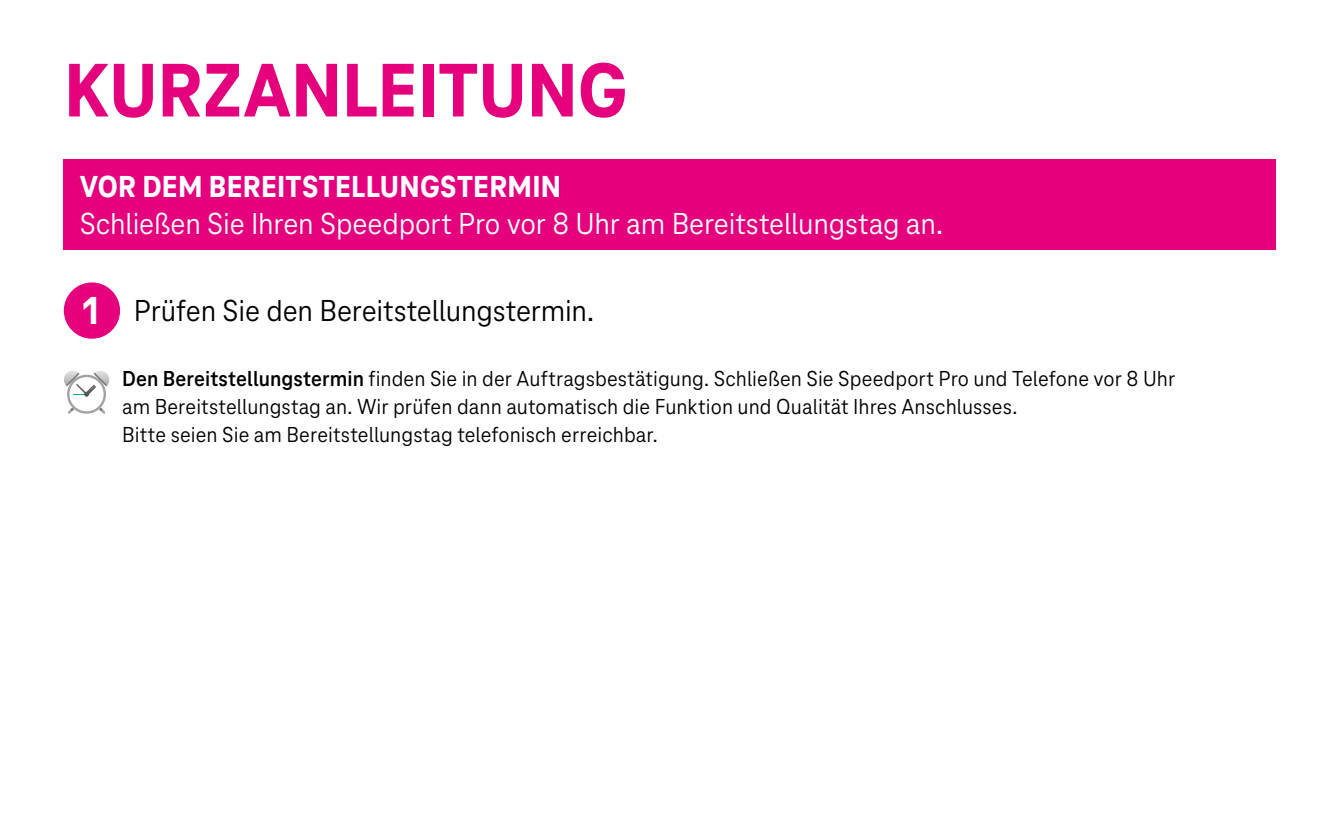
<style>
.page{position:relative;width:1340px;height:817px;background:#fff}
.page>*{position:absolute;margin:0;border:0;box-sizing:border-box;transform-origin:0 0}
.t1{font:800 78.75px "Tele Neo";letter-spacing:.005em;color:#e5007d}
.t2{font:31.5px "Tele Neo";letter-spacing:-.005em;color:#fff}
.t3{font:31.5px "Tele Neo";letter-spacing:-.005em;color:#000}
.t4{font:800 31.5px "Tele Neo";letter-spacing:.01em;color:#fff}
.t5{font:22.5px/28.1px "Tele Neo";letter-spacing:.005em;color:#000}
.s1{font-weight:800;font-size:40.5px;color:#fff}
.s2{font-weight:700}
</style>
<div class="page">
<div style="left:64px;top:282px;width:56px;height:56px;background:#e5007d;border-radius:50%"></div>
<svg style="left:64px;top:371px;width:46px;height:42px"></svg>
<div style="left:64px;top:159px;width:1212px;height:91px;background:#e5007d"></div>
<h1 class="t1" style="left:64px;top:47px;width:565px">KURZANLEITUNG</h1>
<h2 class="t4" style="left:80px;top:168px;width:482px">VOR DEM BEREITSTELLUNGSTERMIN</h2>
<h2 class="t2" style="left:80px;top:206px;width:864px">Schließen Sie Ihren Speedport Pro vor 8 Uhr am Bereitstellungstag an.</h2>
<h2 class="t3" style="left:83px;top:293px;width:513px"><span class="s1">1</span> Prüfen Sie den Bereitstellungstermin.</h2>
<p class="t5" style="left:122px;top:364px;width:1054px"><span class="s2">Den Bereitstellungstermin</span> finden Sie in der Auftrags bestätigung. Schließen Sie Speedport Pro und Telefone vor 8 Uhr am Bereit stellungstag an. Wir prüfen dann automatisch die Funktion und Qualität Ihres Anschlusses.<br>Bitte seien Sie am Bereitstellungstag telefonisch erreich bar.</p>
</div>
